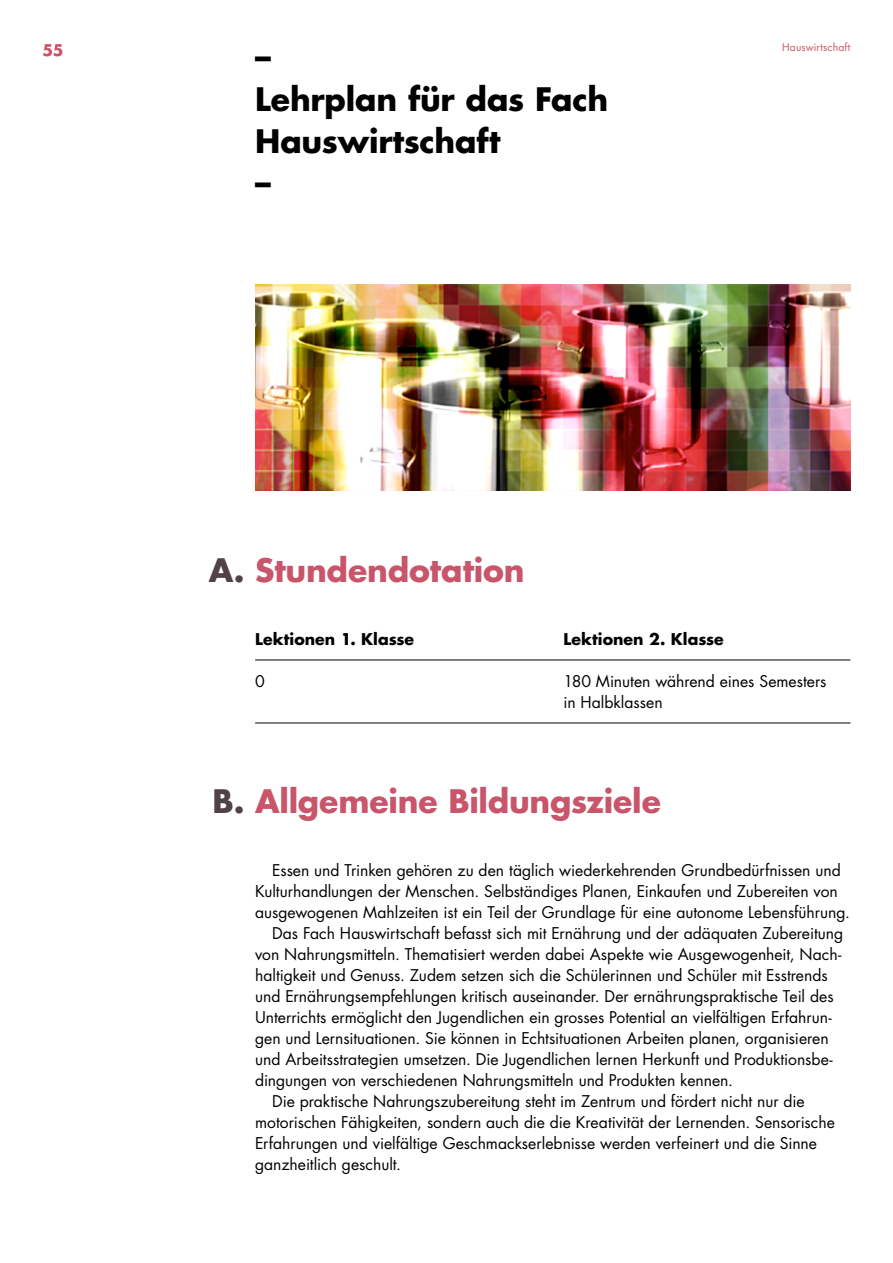
<style>
.page{position:relative;width:893px;height:1263px;background:#fff}
.page>*{position:absolute;margin:0;border:0;box-sizing:border-box;transform-origin:0 0}
.t1{font:700 31.5px "Futura Luzern";letter-spacing:-.005em;color:#c8556a}
.t2{font:700 31.5px/42px "Futura Luzern";letter-spacing:-.005em;color:#000}
.t3{font:15.75px/21px "Futura Luzern";color:#000}
.t4{font:700 15.75px "Futura Luzern";letter-spacing:.005em;color:#000}
.t5{font:700 15.75px "Futura Luzern";color:#c8556a}
.t6{font:10.5px "Futura Luzern";letter-spacing:.015em;color:#c8556a}
.s1{color:#514249}
</style>
<div class="page">
<hr style="left:255px;top:660px;width:595px;height:1px;background:#000">
<hr style="left:255px;top:723px;width:595px;height:1px;background:#000">
<img style="left:255px;top:285px;width:595px;height:205px">
<p class="t5" style="left:43px;top:39px;width:23px">55</p>
<p class="t6" style="left:782px;top:41px;width:70px">Hauswirtschaft</p>
<h1 class="t2" style="left:255px;top:35px;width:355px">–<br>Lehrplan für das Fach<br>Hauswirtschaft<br>–</h1>
<h1 class="t1" style="left:209px;top:549px;width:317px"><span class="s1">A.</span> Stundendotation</h1>
<p class="t4" style="left:255px;top:628px;width:161px">Lektionen 1. Klasse</p>
<p class="t4" style="left:563px;top:628px;width:162px">Lektionen 2. Klasse</p>
<p class="t3" style="left:255px;top:670px;width:11px">0</p>
<p class="t3" style="left:563px;top:670px;width:265px">180 Minuten während eines Semesters in Halbklassen</p>
<h1 class="t1" style="left:213px;top:780px;width:450px"><span class="s1">B.</span> Allgemeine Bildungsziele</h1>
<p class="t3" style="left:272px;top:859px;width:570px">Essen und Trinken gehören zu den täglich wiederkehrenden Grundbedürfnissen und</p>
<p class="t3" style="left:255px;top:880px;width:584px">Kulturhandlungen der Menschen. Selbständiges Planen, Einkaufen und Zubereiten von</p>
<p class="t3" style="left:255px;top:901px;width:596px">ausgewogenen Mahlzeiten ist ein Teil der Grundlage für eine autonome Lebensführung.</p>
<p class="t3" style="left:272px;top:922px;width:573px">Das Fach Hauswirtschaft befasst sich mit Ernährung und der adäquaten Zubereitung</p>
<p class="t3" style="left:255px;top:943px;width:588px">von Nahrungsmitteln. Thematisiert werden dabei Aspekte wie Ausgewogenheit, Nach-</p>
<p class="t3" style="left:255px;top:964px;width:574px">haltigkeit und Genuss. Zudem setzen sich die Schülerinnen und Schüler mit Esstrends</p>
<p class="t3" style="left:255px;top:985px;width:580px">und Ernährungsempfehlungen kritisch auseinander. Der ernährungspraktische Teil des</p>
<p class="t3" style="left:255px;top:1006px;width:578px">Unterrichts ermöglicht den Jugendlichen ein grosses Potential an vielfältigen Erfahrun-</p>
<p class="t3" style="left:255px;top:1027px;width:575px">gen und Lernsituationen. Sie können in Echtsituationen Arbeiten planen, organisieren</p>
<p class="t3" style="left:255px;top:1048px;width:579px">und Arbeitsstrategien umsetzen. Die Jugendlichen lernen Herkunft und Produktionsbe-</p>
<p class="t3" style="left:255px;top:1069px;width:479px">dingungen von verschiedenen Nahrungsmitteln und Produkten kennen.</p>
<p class="t3" style="left:272px;top:1090px;width:534px">Die praktische Nahrungszubereitung steht im Zentrum und fördert nicht nur die</p>
<p class="t3" style="left:255px;top:1111px;width:581px">motorischen Fähigkeiten, sondern auch die die Kreativität der Lernenden. Sensorische</p>
<p class="t3" style="left:255px;top:1132px;width:563px">Erfahrungen und vielfältige Geschmackserlebnisse werden verfeinert und die Sinne</p>
<p class="t3" style="left:255px;top:1153px;width:148px">ganzheitlich geschult.</p>
</div>
